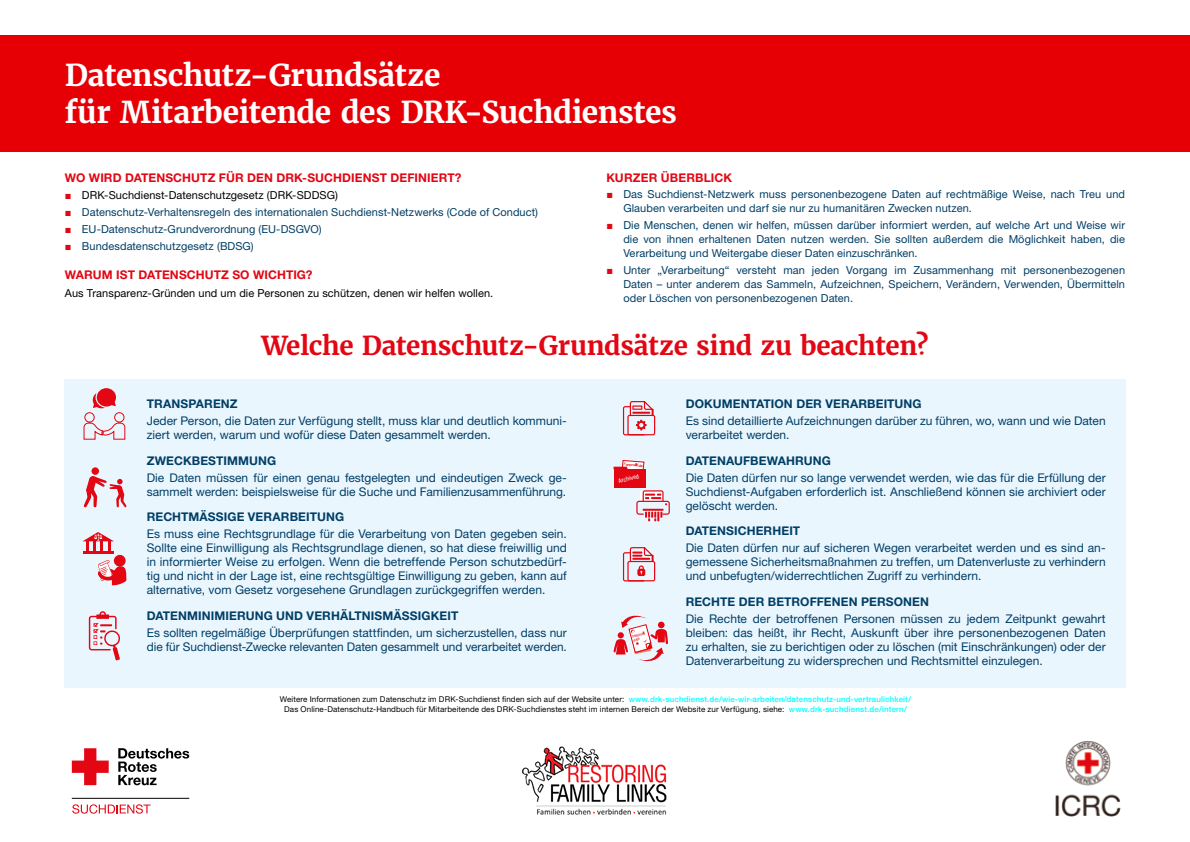
<style>
.page{position:relative;width:1190px;height:842px;background:#fff}
.page>*{position:absolute;margin:0;border:0;box-sizing:border-box;transform-origin:0 0}
.t1{font:700 30px/37px "Merriweather";letter-spacing:-.02em;color:#fff}
.t2{font:700 26px "Merriweather";letter-spacing:-.015em;color:#e30613}
.t3{font:12px/14px "Helvetica Neue LT Std";color:#003e66}
.t4{font:700 12px "Helvetica Neue LT Std";letter-spacing:.01em;color:#003e66}
.t5{font:700 12px "Helvetica Neue LT Std";letter-spacing:.01em;color:#e30613}
.t6{font:11px/14px "Helvetica Neue LT Std";letter-spacing:.005em;color:#003e66;text-align:justify}
.t7{font:11px "Helvetica Neue LT Std";letter-spacing:.005em;color:#000}
.t8{font:8px/9.6px "Helvetica Neue LT Std";letter-spacing:.015em;color:#000;text-align:center}
.t9{font:500 6.2px "Acumin Pro Cond";color:#fff;scale:1.12 1}
.t10{font:4.1px "Acumin Pro Cond";color:#e30613;scale:1.83 1}
.t11{font:4.1px/4px "Acumin Pro Cond";color:#e30613;scale:1.06 1}
.s1{font-family:"Arial";color:#e30613}
.s2{font-size:4px}
.s3{font-size:4.3px}
.s4{font-size:4.2px}
.s5{font-weight:500;color:#0ff}
</style>
<div class="page">
<div style="left:0;top:35px;width:1190px;height:117px;background:#e60005"></div>
<div style="left:64px;top:379px;width:1062px;height:308px;background:#eaf6fe"></div>
<hr style="left:83px;top:552px;width:31px;height:2px;background:#e30613">
<svg style="left:82px;top:532px;width:32px;height:20px"></svg>
<div style="left:114px;top:555px;width:12px;height:12px;background:#e30613;border-radius:50%"></div>
<svg style="left:98px;top:560px;width:29px;height:26px"></svg>
<svg style="left:89px;top:611px;width:31px;height:49px"></svg>
<div style="left:92px;top:467px;width:7px;height:8px;background:#e30613;border-radius:50%"></div>
<svg style="left:84px;top:476px;width:43px;height:32px"></svg>
<svg style="left:83px;top:388px;width:43px;height:52px"></svg>
<svg style="left:623px;top:401px;width:32px;height:34px"></svg>
<svg style="left:614px;top:460px;width:56px;height:61px"></svg>
<svg style="left:623px;top:547px;width:32px;height:34px"></svg>
<svg style="left:613px;top:615px;width:55px;height:46px"></svg>
<img style="left:522px;top:746px;width:145px;height:69px">
<img style="left:1055px;top:741px;width:66px;height:76px">
<svg style="left:72px;top:748px;width:37px;height:37px"></svg>
<svg style="left:118px;top:748px;width:71px;height:37px"></svg>
<hr style="left:72px;top:798px;width:117px;height:1px;background:#000">
<svg style="left:72px;top:804px;width:79px;height:10px"></svg>
<h1 class="t1" style="left:65px;top:57px;width:614px">Datenschutz-Grundsätze<br>für Mitarbeitende des DRK-Suchdienstes</h1>
<p class="t5" style="left:65px;top:170px;width:398px">WO WIRD DATENSCHUTZ FÜR DEN DRK-SUCHDIENST DEFINIERT?</p>
<p class="t7" style="left:65px;top:189px;width:274px"><span class="s1">■</span> DRK-Suchdienst-Datenschutzgesetz (DRK-SDDSG)</p>
<p class="t6" style="left:65px;top:205px;width:475px"><span class="s1">■</span> Datenschutz-Verhaltensregeln des internationalen Suchdienst-Netzwerks (Code of Conduct)</p>
<p class="t6" style="left:65px;top:222px;width:258px"><span class="s1">■</span> EU-Datenschutz-Grundverordnung (EU-DSGVO)</p>
<p class="t6" style="left:65px;top:239px;width:190px"><span class="s1">■</span> Bundesdatenschutzgesetz (BDSG)</p>
<p class="t5" style="left:65px;top:267px;width:249px">WARUM IST DATENSCHUTZ SO WICHTIG?</p>
<p class="t7" style="left:65px;top:286px;width:430px">Aus Transparenz-Gründen und um die Personen zu schützen, denen wir helfen wollen.</p>
<p class="t5" style="left:606px;top:170px;width:127px">KURZER ÜBERBLICK</p>
<p class="t6" style="left:623px;top:187px;width:503px;text-indent:-17px"><span class="s1">■</span> Das Suchdienst-Netzwerk muss personenbezogene Daten auf rechtmäßige Weise, nach Treu und<br>Glauben verarbeiten und darf sie nur zu humanitären Zwecken nutzen.</p>
<p class="t6" style="left:623px;top:218px;width:503px;text-indent:-17px"><span class="s1">■</span> Die Menschen, denen wir helfen, müssen darüber informiert werden, auf welche Art und Weise wir die von ihnen erhaltenen Daten nutzen werden. Sie sollten außerdem die Möglichkeit haben, die Verarbeitung und Weitergabe dieser Daten einzuschränken.</p>
<p class="t6" style="left:623px;top:263px;width:503px;text-indent:-17px"><span class="s1">■</span> Unter „Verarbeitung“ versteht man jeden Vorgang im Zusammenhang mit personenbezogenen Daten – unter anderem das Sammeln, Aufzeichnen, Speichern, Verändern, Verwenden, Übermitteln oder Löschen von personenbezogenen Daten.</p>
<h2 class="t2" style="left:261px;top:329px;width:669px">Welche Datenschutz-Grundsätze sind zu beachten?</h2>
<p class="t4" style="left:147px;top:396px;width:92px">TRANSPARENZ</p>
<p class="t3" style="left:147px;top:414px;width:422px">Jeder Person, die Daten zur Verfügung stellt, muss klar und deutlich kommuni&shy;ziert werden, warum und wofür diese Daten gesammelt werden.</p>
<p class="t4" style="left:147px;top:453px;width:131px">ZWECKBESTIMMUNG</p>
<p class="t3" style="left:147px;top:470px;width:422px">Die Daten müssen für einen genau festgelegten und eindeutigen Zweck ge&shy;sammelt werden: beispielsweise für die Suche und Familienzusammenführung.</p>
<p class="t4" style="left:147px;top:510px;width:199px">RECHTMÄSSIGE VERARBEITUNG</p>
<p class="t3" style="left:147px;top:527px;width:422px;text-align:justify">Es muss eine Rechtsgrundlage für die Verarbeitung von Daten gegeben sein.<br>Sollte eine Einwilligung als Rechtsgrundlage dienen, so hat diese freiwillig und in informierter Weise zu erfolgen. Wenn die betreffende Person schutzbedürf&shy;tig und nicht in der Lage ist, eine rechtsgültige Einwilligung zu geben, kann auf alternative, vom Gesetz vorgesehene Grundlagen zurückgegriffen werden.</p>
<p class="t4" style="left:147px;top:608px;width:313px">DATENMINIMIERUNG UND VERHÄLTNISMÄSSIGKEIT</p>
<p class="t3" style="left:147px;top:625px;width:422px">Es sollten regelmäßige Überprüfungen stattfinden, um sicherzustellen, dass nur die für Suchdienst-Zwecke relevanten Daten gesammelt und verarbeitet werden.</p>
<p class="t10" style="left:624px;top:461px;width:12px;rotate:4deg"><span class="s2">Pe</span>rs<span class="s2">o</span>nal<span class="s2">d</span>ata</p>
<p class="t9" style="left:618px;top:477px;width:20px;rotate:-13deg">Archived</p>
<p class="t11" style="left:632px;top:634px;width:14px;rotate:-15deg"><span class="s2">P</span>e<span class="s3">r</span>s<span class="s2">o</span>na<span class="s3">l </span><span class="s2">d</span>a<span class="s4">t</span>a</p>
<p class="t4" style="left:686px;top:396px;width:237px">DOKUMENTATION DER VERARBEITUNG</p>
<p class="t3" style="left:686px;top:414px;width:422px">Es sind detaillierte Aufzeichnungen darüber zu führen, wo, wann und wie Daten verarbeitet werden.</p>
<p class="t4" style="left:686px;top:453px;width:147px">DATENAUFBEWAHRUNG</p>
<p class="t3" style="left:686px;top:470px;width:422px;text-align:justify">Die Daten dürfen nur so lange verwendet werden, wie das für die Erfüllung der Suchdienst-Aufgaben erforderlich ist. Anschließend können sie archiviert oder gelöscht werden.</p>
<p class="t4" style="left:686px;top:524px;width:116px">DATENSICHERHEIT</p>
<p class="t3" style="left:686px;top:541px;width:422px;text-align:justify">Die Daten dürfen nur auf sicheren Wegen verarbeitet werden und es sind an&shy;gemessene Sicherheitsmaßnahmen zu treffen, um Datenverluste zu verhindern und unbefugten/widerrechtlichen Zugriff zu verhindern.</p>
<p class="t4" style="left:686px;top:594px;width:245px">RECHTE DER BETROFFENEN PERSONEN</p>
<p class="t3" style="left:686px;top:611px;width:422px;text-align:justify">Die Rechte der betroffenen Personen müssen zu jedem Zeitpunkt gewahrt bleiben: das heißt, ihr Recht, Auskunft über ihre personenbezogenen Daten zu erhalten, sie zu berichtigen oder zu löschen (mit Einschränkungen) oder der Datenverarbeitung zu widersprechen und Rechtsmittel einzulegen.</p>
<p class="t8" style="left:280px;top:695px;width:633px">Weitere Informationen zum Datenschutz im DRK-Suchdienst finden sich auf der Website unter: <span class="s5">www.drk-suchdienst.de/wie-wir-arbeiten/datenschutz-und-vertraulichkeit/<br></span>Das Online-Datenschutz-Handbuch für Mitarbeitende des DRK-Suchdienstes steht im internen Bereich der Website zur Verfügung, siehe: <span class="s5">www.drk-suchdienst.de/intern/</span></p>
</div>
